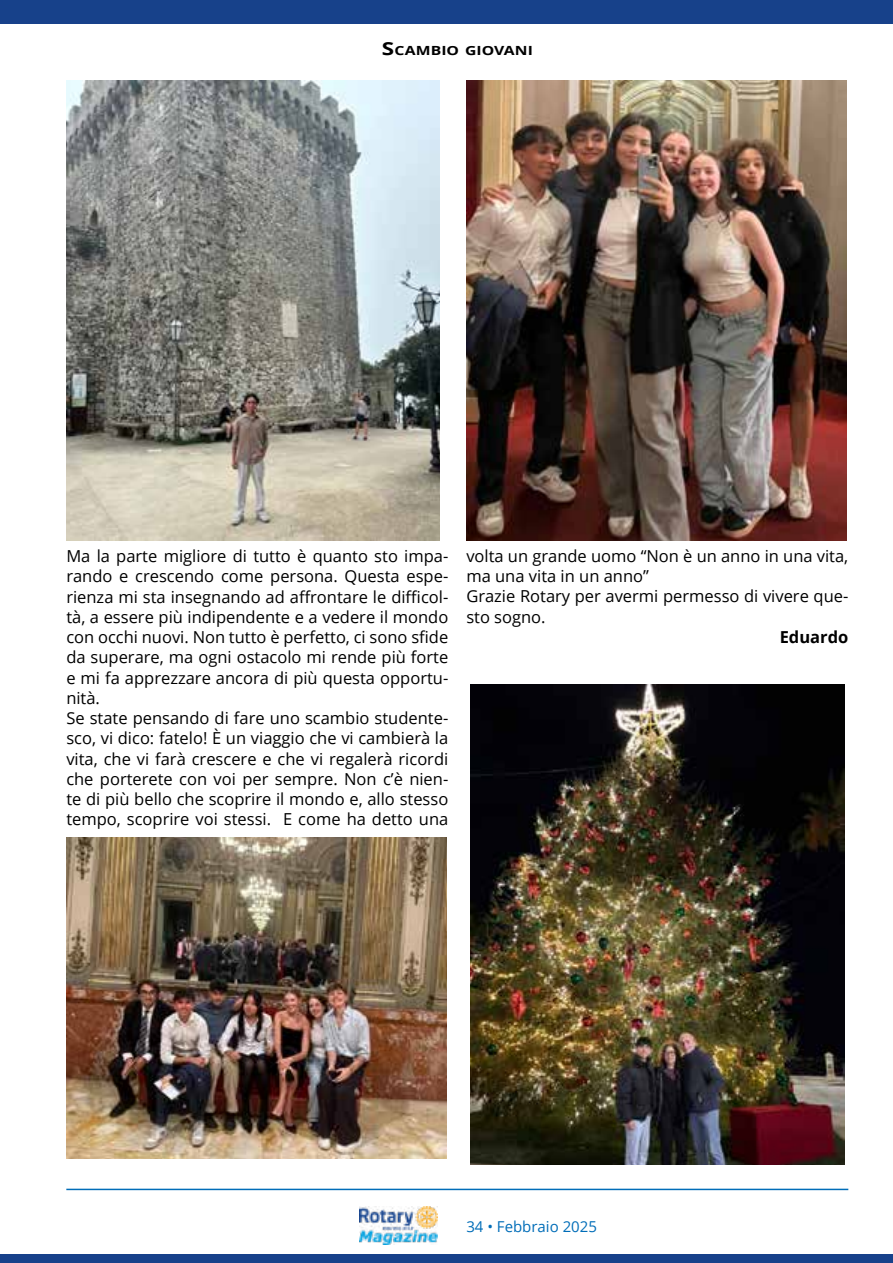
<style>
.page{position:relative;width:893px;height:1263px;background:#fff}
.page>*{position:absolute;margin:0;border:0;box-sizing:border-box;transform-origin:0 0}
.t1{font:16.5px/20.2px "Open Sans";color:#000}
.t2{font:700 16.5px "Open Sans";color:#000}
.t3{font:15px "Open Sans";color:#006db8}
.t4{font:700 12.6px "Open Sans";color:#000;scale:1.25 1}
.s1{font-size:18px}
</style>
<div class="page">
<img style="left:359px;top:1206px;width:78px;height:39px">
<hr style="left:66px;top:1189px;width:782px;height:1px;background:#006db8">
<div style="left:0;top:0;width:893px;height:23px;background:#17418a"></div>
<div style="left:0;top:1254px;width:893px;height:9px;background:#17418a"></div>
<img style="left:66px;top:80px;width:374px;height:461px">
<img style="left:466px;top:80px;width:381px;height:461px">
<img style="left:470px;top:684px;width:374px;height:480px">
<img style="left:66px;top:838px;width:380px;height:321px">
<p class="t4" style="left:382px;top:42px;width:122px"><span class="s1">S</span>CAMBIO GIOVANI</p>
<p class="t1" style="left:66px;top:545px;width:383px">Ma la parte migliore di tutto è quanto sto impa&shy;rando e crescendo come persona. Questa espe&shy;rienza mi sta insegnando ad affrontare le difficol&shy;tà, a essere più indipendente e a vedere il mondo con occhi nuovi. Non tutto è perfetto, ci sono sfide da superare, ma ogni ostacolo mi rende più forte e mi fa apprezzare ancora di più questa opportu&shy;nità.<br>Se state pensando di fare uno scambio studente&shy;sco, vi dico: fatelo! È un viaggio che vi cambierà la vita, che vi farà crescere e che vi regalerà ricordi che porterete con voi per sempre. Non c’è nien&shy;te di più bello che scoprire il mondo e, allo stesso tempo, scoprire voi stessi. E come ha detto una</p>
<p class="t1" style="left:466px;top:545px;width:383px">volta un grande uomo “Non è un anno in una vita,</p>
<p class="t1" style="left:466px;top:566px;width:184px">ma una vita in un anno”</p>
<p class="t1" style="left:466px;top:586px;width:383px">Grazie Rotary per avermi permesso di vivere que-</p>
<p class="t1" style="left:466px;top:606px;width:81px">sto sogno.</p>
<p class="t2" style="left:780px;top:625px;width:70px">Eduardo</p>
<p class="t3" style="left:466px;top:1216px;width:132px">34 • Febbraio 2025</p>
</div>
